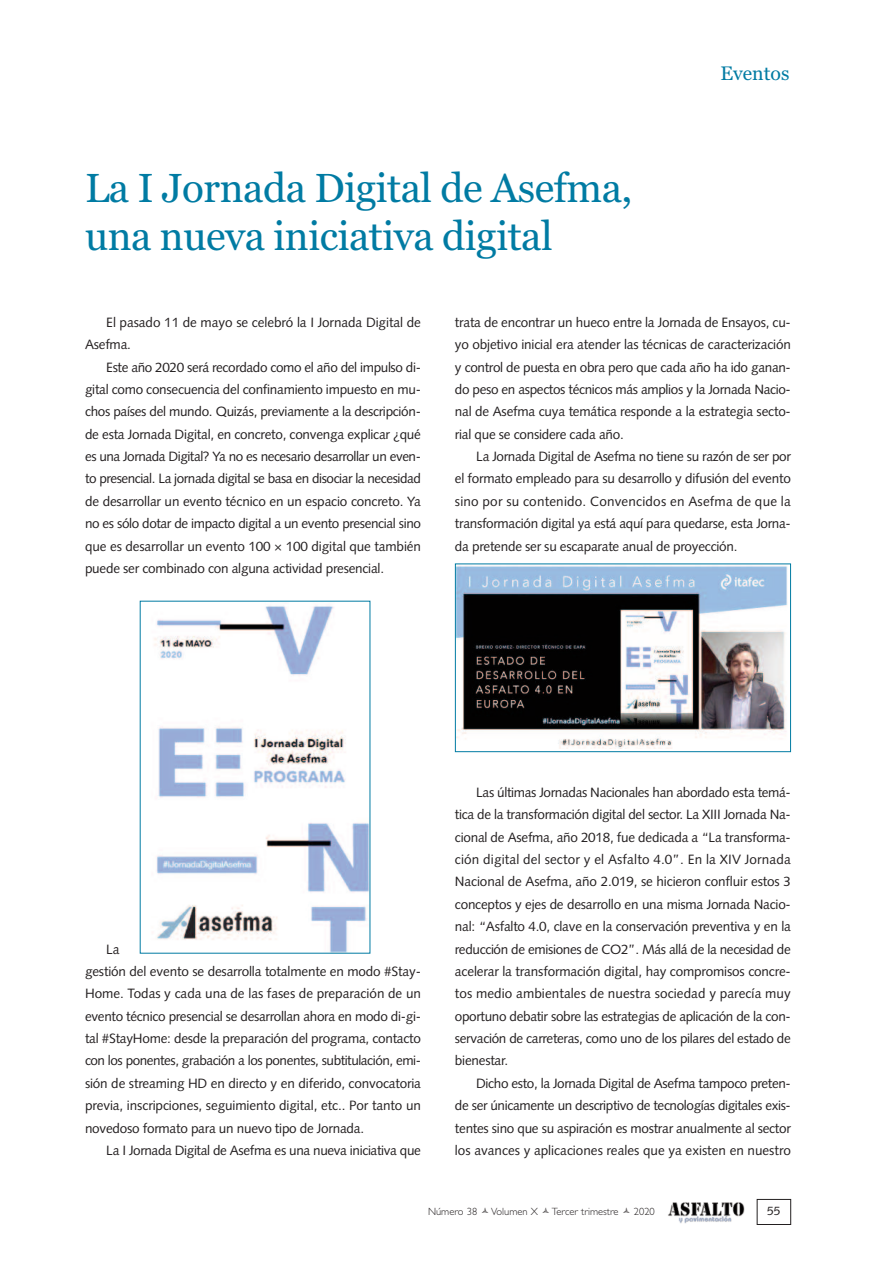
<style>
.page{position:relative;width:893px;height:1263px;background:#fff}
.page>*{position:absolute;margin:0;border:0;box-sizing:border-box;transform-origin:0 0}
.t1{font:40.5px/48.6px "Georgia";letter-spacing:-.01em;color:#007ba3}
.t2{font:19.5px "Georgia";color:#007ba3}
.t3{font:13.5px/22.4px "Syntax LT Std";letter-spacing:-.015em;color:#231f20;text-align:justify}
.t4{font:12px "Syntax LT Std";color:#231f20}
.t5{font:300 10.5px "Gill Sans";color:#231f20}
</style>
<div class="page">
<img style="left:668px;top:1202px;width:77px;height:21px">
<div style="left:757px;top:1199px;width:34px;height:26px;border:1px solid #231f20"></div>
<img style="left:154px;top:605px;width:214px;height:346px">
<img style="left:457px;top:565px;width:330px;height:183px">
<div style="left:455px;top:563px;width:336px;height:189px;border:1px solid #007ba3"></div>
<h1 class="t1" style="left:85px;top:163px;width:549px">La I Jornada Digital de Asefma, una nueva iniciativa digital</h1>
<h2 class="t2" style="left:720px;top:62px;width:71px">Eventos</h2>
<p class="t3" style="left:85px;top:312px;width:337px;text-indent:21px">El pasado 11 de mayo se celebró la I Jornada Digital de<br>Asefma.</p>
<p class="t3" style="left:85px;top:357px;width:337px;text-indent:21px">Este año 2020 será recordado como el año del impulso di&shy;gital como consecuencia del confinamiento impuesto en mu&shy;chos países del mundo. Quizás, previamente a la descripción&shy;de esta Jornada Digital, en concreto, convenga explicar ¿qué es una Jornada Digital? Ya no es necesario desarrollar un even&shy;to presencial. La jornada digital se basa en disociar la necesidad de desarrollar un evento técnico en un espacio concreto. Ya no es sólo dotar de impacto digital a un evento presencial sino que es desarrollar un evento 100 × 100 digital que también puede ser combinado con alguna actividad presencial.</p>
<p class="t3" style="left:455px;top:312px;width:337px">trata de encontrar un hueco entre la Jornada de Ensayos, cu&shy;yo objetivo inicial era atender las técnicas de caracterización y control de puesta en obra pero que cada año ha ido ganan&shy;do peso en aspectos técnicos más amplios y la Jornada Nacio&shy;nal de Asefma cuya temática responde a la estrategia secto&shy;rial que se considere cada año.</p>
<p class="t3" style="left:455px;top:446px;width:337px;text-indent:21px">La Jornada Digital de Asefma no tiene su razón de ser por el formato empleado para su desarrollo y difusión del evento sino por su contenido. Convencidos en Asefma de que la transformación digital ya está aquí para quedarse, esta Jorna&shy;da pretende ser su escaparate anual de proyección.</p>
<p class="t3" style="left:85px;top:939px;width:337px;text-align:left;text-indent:21px">La<br>gestión del evento se desarrolla totalmente en modo #Stay-Home. Todas y cada una de las fases de preparación de un evento técnico presencial se desarrollan ahora en modo di-gi&shy;tal #StayHome: desde la preparación del programa, contacto con los ponentes, grabación a los ponentes, subtitulación, emi&shy;sión de streaming HD en directo y en diferido, convocatoria previa, inscripciones, seguimiento digital, etc.. Por tanto un novedoso formato para un nuevo tipo de Jornada.</p>
<p class="t3" style="left:106px;top:1140px;width:316px">La I Jornada Digital de Asefma es una nueva iniciativa que</p>
<p class="t3" style="left:455px;top:782px;width:337px;text-indent:21px">Las últimas Jornadas Nacionales han abordado esta temá&shy;tica de la transformación digital del sector. La XIII Jornada Na&shy;cional de Asefma, año 2018, fue dedicada a “La transforma&shy;ción digital del sector y el Asfalto 4.0”. En la XIV Jornada Nacional de Asefma, año 2.019, se hicieron confluir estos 3 conceptos y ejes de desarrollo en una misma Jornada Nacio&shy;nal: “Asfalto 4.0, clave en la conservación preventiva y en la reducción de emisiones de CO2”. Más allá de la necesidad de acelerar la transformación digital, hay compromisos concre&shy;tos medio ambientales de nuestra sociedad y parecía muy oportuno debatir sobre las estrategias de aplicación de la con&shy;servación de carreteras, como uno de los pilares del estado de bienestar.</p>
<p class="t3" style="left:455px;top:1073px;width:337px;text-indent:21px">Dicho esto, la Jornada Digital de Asefma tampoco preten&shy;de ser únicamente un descriptivo de tecnologías digitales exis&shy;tentes sino que su aspiración es mostrar anualmente al sector los avances y aplicaciones reales que ya existen en nuestro</p>
<p class="t5" style="left:428px;top:1205px;width:51px">Número 38</p>
<p class="t5" style="left:491px;top:1205px;width:49px">Volumen X</p>
<p class="t5" style="left:552px;top:1205px;width:68px">Tercer trimestre</p>
<p class="t5" style="left:634px;top:1205px;width:22px">2020</p>
<p class="t4" style="left:767px;top:1206px;width:15px">55</p>
</div>
